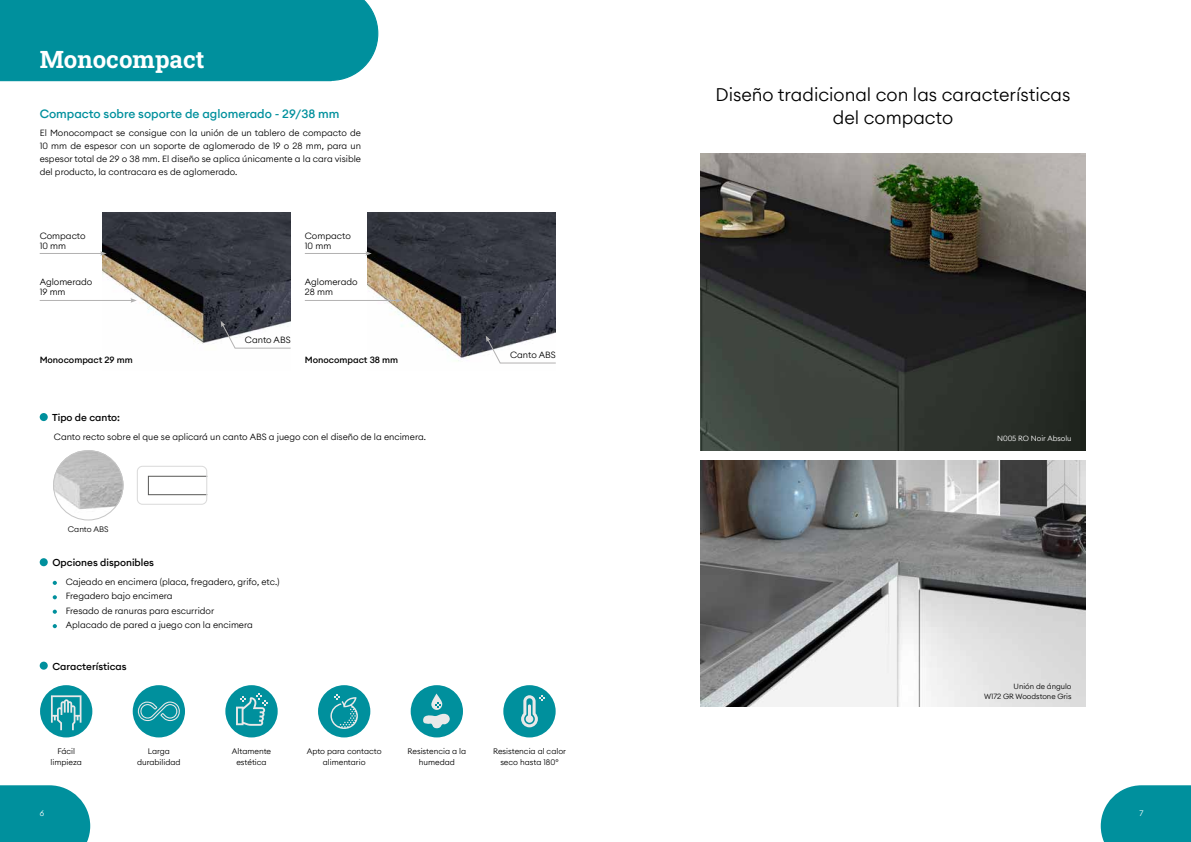
<style>
.page{position:relative;width:1191px;height:842px;background:#fff}
.page>*{position:absolute;margin:0;border:0;box-sizing:border-box;transform-origin:0 0}
.t1{font:24px "Roboto Slab";color:#fff}
.t2{font:300 18.2px/23px "Euclid Circular A";color:#000;text-align:center}
.t3{font:500 12px "Euclid Circular A";color:#00909d}
.t4{font:500 10px "Euclid Circular A";color:#000}
.t5{font:300 9px/10px "Euclid Circular A";color:#000}
.t6{font:500 9px "Euclid Circular A";color:#000}
.t7{font:300 8px/11px "Euclid Circular A";color:#000;text-align:center}
.t8{font:300 8px "Euclid Circular A";color:#fff}
.t9{font:300 7.5px/9.7px "Euclid Circular A";color:#000;text-align:right}
.t10{font:300 7.5px "Euclid Circular A";color:#fff}
</style>
<div class="page">
<img style="left:367px;top:213px;width:188px;height:151px">
<img style="left:102px;top:213px;width:189px;height:131px">
<svg style="left:0;top:785px;width:90px;height:57px;background:#1398a4"></svg>
<svg style="left:1100px;top:785px;width:91px;height:57px;background:#1599a5"></svg>
<div style="left:40px;top:662px;width:8px;height:8px;background:#00909d;border-radius:50%"></div>
<div style="left:40px;top:413px;width:8px;height:8px;background:#00909d;border-radius:50%"></div>
<svg style="left:220px;top:321px;width:71px;height:28px"></svg>
<hr style="left:40px;top:253px;width:62px;height:1px;background:#b3b2b2">
<svg style="left:100px;top:251px;width:7px;height:5px"></svg>
<hr style="left:40px;top:300px;width:92px;height:1px;background:#b3b2b2">
<svg style="left:130px;top:298px;width:7px;height:5px"></svg>
<svg style="left:485px;top:335px;width:71px;height:28px"></svg>
<hr style="left:305px;top:253px;width:62px;height:1px;background:#b3b2b2">
<svg style="left:365px;top:251px;width:7px;height:5px"></svg>
<hr style="left:305px;top:300px;width:92px;height:1px;background:#b3b2b2">
<svg style="left:395px;top:298px;width:7px;height:5px"></svg>
<div style="left:40px;top:558px;width:8px;height:8px;background:#00909d;border-radius:50%"></div>
<svg style="left:53px;top:581px;width:4px;height:4px"></svg>
<svg style="left:53px;top:595px;width:4px;height:4px"></svg>
<svg style="left:53px;top:610px;width:4px;height:4px"></svg>
<svg style="left:53px;top:624px;width:4px;height:4px"></svg>
<div style="left:0;top:0;width:379px;height:82px;background:#00909d"></div>
<img style="left:701px;top:154px;width:384px;height:296px">
<img style="left:53px;top:450px;width:70px;height:70px;border-radius:35px">
<div style="left:53px;top:450px;width:70px;height:70px;border:1px solid #c6c6c6;border-radius:50%"></div>
<svg style="left:148px;top:476px;width:57px;height:19px"></svg>
<div style="left:137px;top:466px;width:70px;height:39px;border:1px solid #dadada;border-radius:5px"></div>
<div style="left:225px;top:685px;width:53px;height:52px;background:#00909d;border-radius:50%"></div>
<svg style="left:236px;top:693px;width:32px;height:33px"></svg>
<div style="left:318px;top:685px;width:52px;height:52px;background:#00909d;border-radius:50%"></div>
<svg style="left:330px;top:694px;width:28px;height:35px"></svg>
<div style="left:133px;top:685px;width:52px;height:52px;background:#00909d;border-radius:50%"></div>
<svg style="left:137px;top:701px;width:43px;height:20px"></svg>
<div style="left:40px;top:685px;width:52px;height:52px;background:#00909d;border-radius:50%"></div>
<svg style="left:51px;top:695px;width:30px;height:35px"></svg>
<div style="left:411px;top:685px;width:52px;height:52px;background:#00909d;border-radius:50%"></div>
<svg style="left:423px;top:693px;width:27px;height:35px"></svg>
<div style="left:503px;top:685px;width:52px;height:52px;background:#00909d;border-radius:50%"></div>
<svg style="left:521px;top:695px;width:24px;height:32px"></svg>
<img style="left:701px;top:461px;width:384px;height:245px">
<h1 class="t1" style="left:40px;top:43px;width:166px">Monocompact</h1>
<h3 class="t3" style="left:40px;top:106px;width:301px">Compacto sobre soporte de aglomerado - 29/38 mm</h3>
<p class="t5" style="left:40px;top:126px;width:323px;line-height:13px;text-align:justify">El Monocompact se consigue con la unión de un tablero de compacto de 10 mm de espesor con un soporte de aglomerado de 19 o 28 mm, para un espesor total de 29 o 38 mm. El diseño se aplica únicamente a la cara visible del producto, la contracara es de aglomerado.</p>
<p class="t5" style="left:40px;top:230px;width:47px">Compacto<br>10 mm</p>
<p class="t5" style="left:305px;top:230px;width:47px">Compacto<br>10 mm</p>
<p class="t5" style="left:40px;top:277px;width:54px">Aglomerado<br>19 mm</p>
<p class="t5" style="left:305px;top:277px;width:54px">Aglomerado<br>28 mm</p>
<p class="t5" style="left:245px;top:335px;width:47px">Canto ABS</p>
<p class="t6" style="left:40px;top:354px;width:95px">Monocompact 29 mm</p>
<p class="t6" style="left:305px;top:354px;width:95px">Monocompact 38 mm</p>
<p class="t4" style="left:52px;top:411px;width:69px">Tipo de canto:</p>
<p class="t5" style="left:54px;top:431px;width:374px">Canto recto sobre el que se aplicará un canto ABS a juego con el diseño de la encimera.</p>
<p class="t7" style="left:68px;top:523px;width:42px">Canto ABS</p>
<p class="t4" style="left:52px;top:556px;width:103px">Opciones disponibles</p>
<p class="t5" style="left:66px;top:574px;width:215px;line-height:14.4px">Cajeado en encimera (placa, fregadero, grifo, etc.)<br>Fregadero bajo encimera<br>Fresado de ranuras para escurridor<br>Aplacado de pared a juego con la encimera</p>
<p class="t4" style="left:52px;top:660px;width:76px">Características</p>
<p class="t5" style="left:510px;top:350px;width:47px">Canto ABS</p>
<p class="t7" style="left:51px;top:746px;width:33px">Fácil limpieza</p>
<p class="t7" style="left:407px;top:746px;width:60px">Resistencia a la humedad</p>
<p class="t7" style="left:493px;top:746px;width:75px">Resistencia al calor seco hasta 180º</p>
<p class="t7" style="left:232px;top:746px;width:41px">Altamente estética</p>
<p class="t7" style="left:307px;top:746px;width:76px">Apto para contacto alimentario</p>
<p class="t7" style="left:137px;top:746px;width:45px">Larga durabilidad</p>
<h2 class="t2" style="left:715px;top:83px;width:356px">Diseño tradicional con las características del compacto</h2>
<p class="t10" style="left:997px;top:433px;width:76px">N005 RO Noir Absolu</p>
<p class="t9" style="left:984px;top:681px;width:89px">Unión de ángulo<br>W172 GR Woodstone Gris</p>
<p class="t8" style="left:40px;top:808px;width:6px">6</p>
<p class="t8" style="left:1139px;top:808px;width:5px">7</p>
</div>
